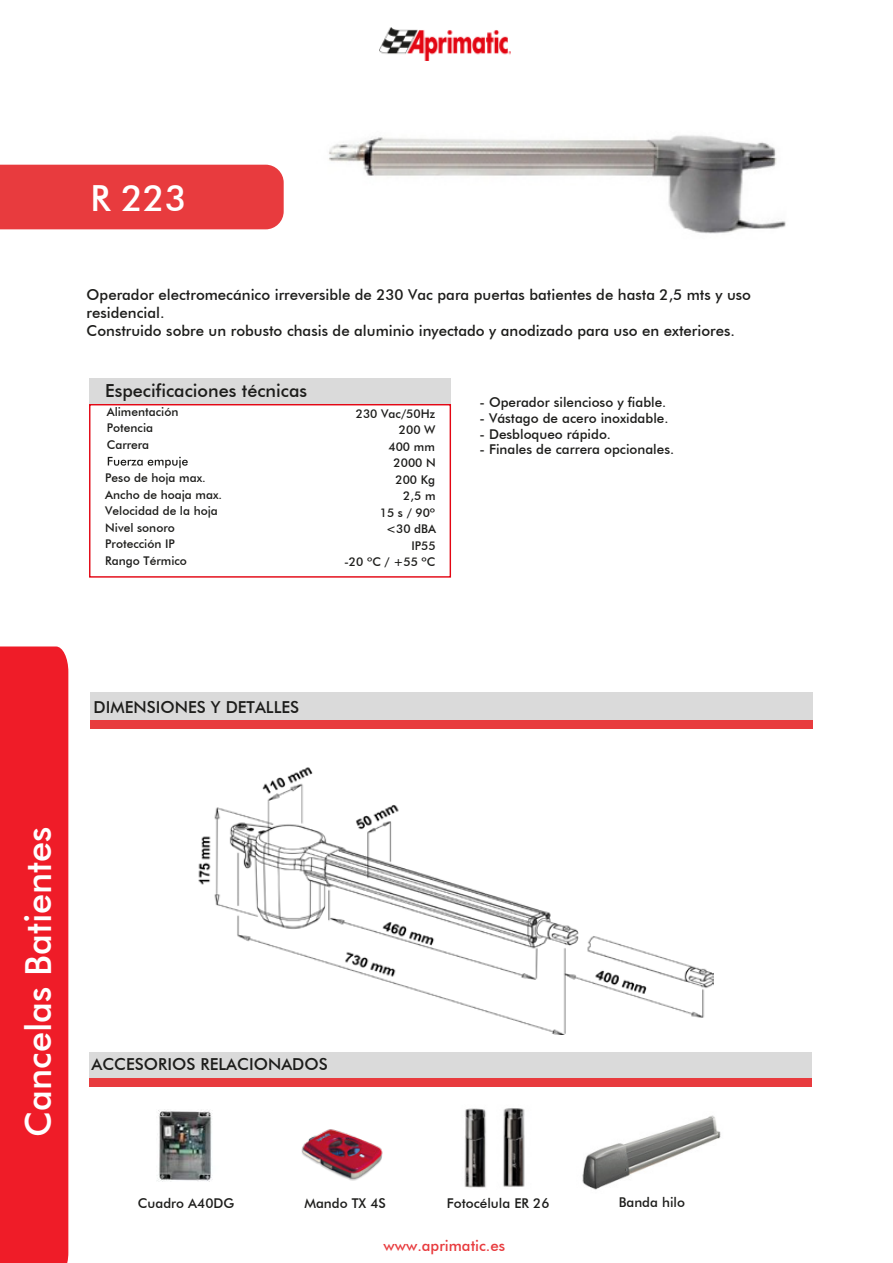
<style>
.page{position:relative;width:893px;height:1263px;background:#fff}
.page>*{position:absolute;margin:0;border:0;box-sizing:border-box;transform-origin:0 0}
.t1{font:500 36px "Futura BT";color:#fff}
.t2{font:500 18px "Futura BT";color:#1d1d1b}
.t3{font:500 16.5px "Futura BT";color:#1d1d1b}
.t4{font:500 15px/18px "Futura BT";color:#1d1d1b}
.t5{font:500 15px "Futura BT";color:#e83b3e}
.t6{font:500 13.5px "Futura BT";color:#1d1d1b}
.t7{font:500 12px/16.5px "Futura BT";color:#1d1d1b;text-align:right}
</style>
<div class="page">
<img style="left:582px;top:1115px;width:139px;height:75px">
<img style="left:464px;top:1108px;width:61px;height:80px">
<img style="left:198px;top:767px;width:515px;height:268px">
<div style="left:90px;top:709px;width:722px;height:20px;background:#e83b3e"></div>
<div style="left:90px;top:693px;width:722px;height:27px;background:#dadada"></div>
<div style="left:0;top:165px;width:284px;height:64px;background:#e83b3e"></div>
<img style="left:380px;top:28px;width:130px;height:33px">
<div style="left:89px;top:1067px;width:723px;height:20px;background:#e83b3e"></div>
<div style="left:89px;top:1052px;width:723px;height:26px;background:#dadada"></div>
<img style="left:329px;top:135px;width:457px;height:99px">
<div style="left:89px;top:378px;width:361px;height:27px;background:#dadada"></div>
<div style="left:89px;top:404px;width:362px;height:174px;border:1px solid #e30613"></div>
<svg style="left:108px;top:457px;width:80px;height:11px"></svg>
<div style="left:0;top:646px;width:68px;height:617px;background:#ef1c28"></div>
<img style="left:301px;top:1129px;width:82px;height:52px">
<img style="left:157px;top:1109px;width:55px;height:73px">
<h1 class="t1" style="left:90px;top:176px;width:98px">R 223</h1>
<p class="t4" style="left:87px;top:285px;width:666px">Operador electromecánico irreversible de 230 Vac para puertas batientes de hasta 2,5 mts y uso residencial.<br>Construido sobre un robusto chasis de aluminio inyectado y anodizado para uso en exteriores.</p>
<p class="t2" style="left:105px;top:379px;width:203px">Especificaciones técnicas</p>
<p class="t7" style="left:107px;top:403px;width:73px;text-align:left">Alimentación<br>Potencia<br>Carrera</p>
<p class="t7" style="left:105px;top:469px;width:118px;text-align:left">Peso de hoja max.<br>Ancho de hoaja max.<br>Velocidad de la hoja<br>Nivel sonoro<br>Protección IP<br>Rango Térmico</p>
<p class="t7" style="left:344px;top:471px;width:93px">200 Kg<br>2,5 m<br>15 s / 90º<br>&lt;30 dBA<br>IP55<br>-20 ºC / +55 ºC</p>
<p class="t7" style="left:356px;top:405px;width:81px">230 Vac/50Hz<br>200 W<br>400 mm<br>2000 N</p>
<p class="t6" style="left:479px;top:394px;width:188px">- Operador silencioso y fiable.</p>
<p class="t6" style="left:479px;top:410px;width:190px">- Vástago de acero inoxidable.</p>
<p class="t6" style="left:479px;top:426px;width:133px">- Desbloqueo rápido.</p>
<p class="t6" style="left:479px;top:441px;width:196px">- Finales de carrera opcionales.</p>
<p class="t3" style="left:94px;top:697px;width:207px">DIMENSIONES Y DETALLES</p>
<h1 class="t1" style="left:17px;top:1137px;width:312px;rotate:-90deg">Cancelas Batientes</h1>
<p class="t3" style="left:92px;top:1054px;width:238px">ACCESORIOS RELACIONADOS</p>
<p class="t6" style="left:138px;top:1195px;width:98px">Cuadro A40DG</p>
<p class="t6" style="left:447px;top:1195px;width:104px">Fotocélula ER 26</p>
<p class="t6" style="left:619px;top:1194px;width:68px">Banda hilo</p>
<p class="t6" style="left:304px;top:1195px;width:83px">Mando TX 4S</p>
<p class="t5" style="left:384px;top:1236px;width:123px">www.aprimatic.es</p>
</div>
